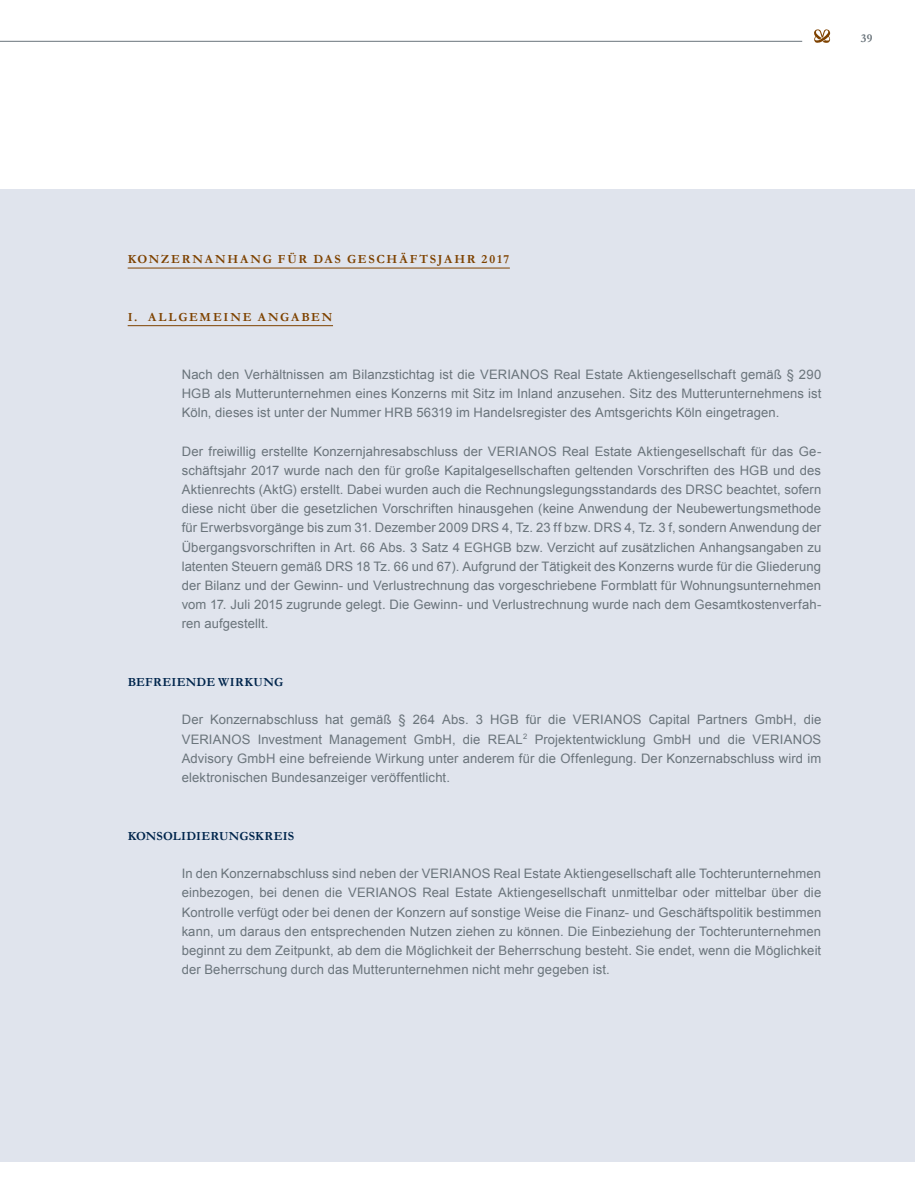
<style>
.page{position:relative;width:915px;height:1187px;background:#fff}
.page>*{position:absolute;margin:0;border:0;box-sizing:border-box;transform-origin:0 0}
.t1{font:13.05px/19.2px "Arial";letter-spacing:.01em;color:#6a747b;text-align:justify}
.t2{font:700 12.45px "Garamond";letter-spacing:.14em;color:#7e4200}
.t3{font:700 12.45px "Garamond";letter-spacing:.02em;color:#00254c}
.t4{font:700 12px "Garamond";color:#6a747b}
</style>
<div class="page">
<hr style="left:0;top:41px;width:801px;height:1px;background:#6a747b">
<svg style="left:814px;top:29px;width:15px;height:14px"></svg>
<div style="left:0;top:189px;width:914px;height:972px;background:#e0e4ed"></div>
<hr style="left:128px;top:268px;width:381px;height:1px;background:#7e4200">
<hr style="left:128px;top:325px;width:205px;height:1px;background:#7e4200">
<p class="t4" style="left:860px;top:31px;width:13px">39</p>
<p class="t2" style="left:128px;top:252px;width:383px">KONZERNANHANG FÜR DAS GESCHÄFTSJAHR 2017</p>
<p class="t2" style="left:128px;top:309px;width:206px">I. ALLGEMEINE ANGABEN</p>
<p class="t1" style="left:182px;top:364px;width:641px">Nach den Verhältnissen am Bilanzstichtag ist die VERIANOS Real Estate Aktiengesellschaft gemäß § 290<br>HGB als Mutterunternehmen eines Konzerns mit Sitz im Inland anzusehen. Sitz des Mutterunternehmens ist Köln, dieses ist unter der Nummer HRB 56319 im Handelsregister des Amtsgerichts Köln eingetragen.</p>
<p class="t1" style="left:182px;top:441px;width:641px">Der freiwillig erstellte Konzernjahresabschluss der VERIANOS Real Estate Aktiengesellschaft für das Ge&shy;schäftsjahr 2017 wurde nach den für große Kapitalgesellschaften geltenden Vorschriften des HGB und des Aktienrechts (AktG) erstellt. Dabei wurden auch die Rechnungslegungsstandards des DRSC beachtet, sofern diese nicht über die gesetzlichen Vorschriften hinausgehen (keine Anwendung der Neubewertungsmethode für Erwerbsvorgänge bis zum 31. Dezember 2009 DRS 4, Tz. 23 ff bzw. DRS 4, Tz. 3 f, sondern Anwendung der Übergangsvorschriften in Art. 66 Abs. 3 Satz 4 EGHGB bzw. Verzicht auf zusätzlichen Anhangsangaben zu latenten Steuern gemäß DRS 18 Tz. 66 und 67). Aufgrund der Tätigkeit des Konzerns wurde für die Gliederung der Bilanz und der Gewinn- und Verlustrechnung das vorgeschriebene Formblatt für Wohnungsunternehmen vom 17. Juli 2015 zugrunde gelegt. Die Gewinn- und Verlustrechnung wurde nach dem Gesamtkostenverfah&shy;ren aufgestellt.</p>
<p class="t3" style="left:128px;top:674px;width:157px">BEFREIENDE WIRKUNG</p>
<p class="t1" style="left:182px;top:710px;width:641px">Der Konzernabschluss hat gemäß § 264 Abs. 3 HGB für die VERIANOS Capital Partners GmbH, die VERIANOS Investment Management GmbH, die REAL<sup>2</sup> Projektentwicklung GmbH und die VERIANOS Advisory GmbH eine befreiende Wirkung unter anderem für die Offenlegung. Der Konzernabschluss wird im elektronischen Bundesanzeiger veröffentlicht.</p>
<p class="t3" style="left:128px;top:828px;width:168px">KONSOLIDIERUNGSKREIS</p>
<p class="t1" style="left:182px;top:864px;width:641px">In den Konzernabschluss sind neben der VERIANOS Real Estate Aktiengesellschaft alle Tochterunternehmen einbezogen, bei denen die VERIANOS Real Estate Aktiengesellschaft unmittelbar oder mittelbar über die Kontrolle verfügt oder bei denen der Konzern auf sonstige Weise die Finanz- und Geschäftspolitik bestimmen kann, um daraus den entsprechenden Nutzen ziehen zu können. Die Einbeziehung der Tochterunternehmen beginnt zu dem Zeitpunkt, ab dem die Möglichkeit der Beherrschung besteht. Sie endet, wenn die Möglichkeit der Beherrschung durch das Mutterunternehmen nicht mehr gegeben ist.</p>
</div>
